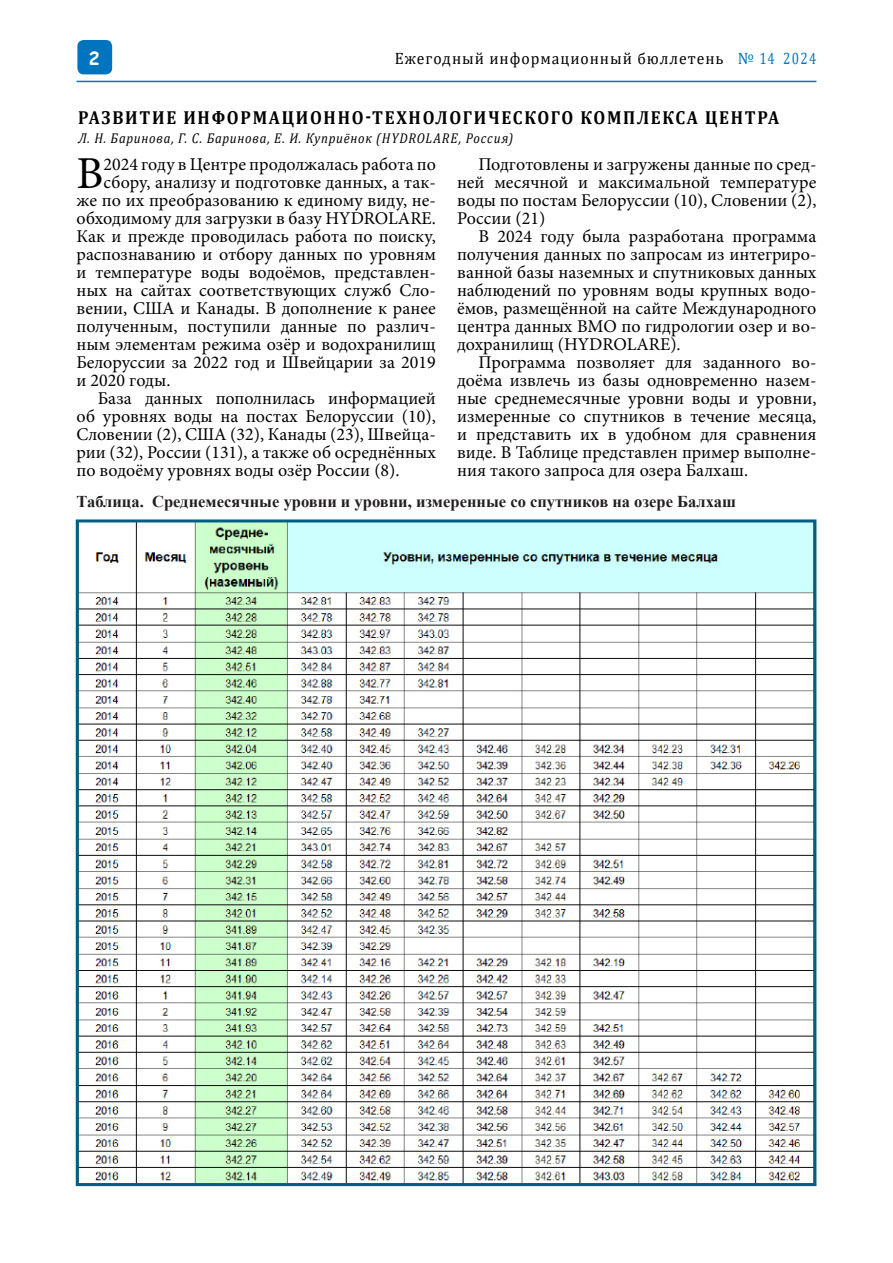
<style>
.page{position:relative;width:893px;height:1263px;background:#fff}
.page>*{position:absolute;margin:0;border:0;box-sizing:border-box;transform-origin:0 0}
.t1{font:45.75px "Minion Pro";color:#000}
.t2{font:700 18.9px "Cambria";letter-spacing:.1em;color:#000;scale:.9 1}
.t3{font:18px/18px "Minion Pro";color:#000;text-align:justify}
.t4{font:700 18px "Comic Sans MS";color:#fff}
.t5{font:700 16.5px "Times New Roman";color:#231f20}
.t6{font:16.5px "Cambria";letter-spacing:.06em;color:#000;scale:.95 1}
.t7{font:italic 14.1px "Cambria";letter-spacing:.06em;color:#000;scale:.9 1}
.s1{color:#0074be}
</style>
<div class="page">
<hr style="left:77px;top:81px;width:739px;height:1px;background:#0074be">
<div style="left:77px;top:40px;width:35px;height:34px;background:#0074be;border-radius:6px"></div>
<img style="left:80px;top:523px;width:732px;height:659px">
<div style="left:76px;top:519px;width:740px;height:667px;border:3px solid #005e83"></div>
<p class="t4" style="left:89px;top:45px;width:12px">2</p>
<p class="t6" style="left:395px;top:48px;width:445px">Ежегодный информационный бюллетень <span class="s1">№ 14 2024</span></p>
<p class="t2" style="left:78px;top:104px;width:68px">РАЗВИТИ</p>
<p class="t2" style="left:166px;top:104px;width:36px">Е ИНФОРМАЦИОННО</p>
<p class="t2" style="left:365px;top:104px;width:64px">-ТЕХНОЛОГИ</p>
<p class="t2" style="left:488px;top:104px;width:69px">ЧЕСКОГО</p>
<p class="t2" style="left:581px;top:104px;width:182px">КОМПЛЕКСА ЦЕНТРА</p>
<p class="t7" style="left:78px;top:128px;width:485px">Л. Н. Баринова, Г. С. Баринова, Е. И. Куприёнок (HYDROLARE, Россия)</p>
<p class="t1" style="left:77px;top:143px;width:28px">В</p>
<p class="t3" style="left:103px;top:155px;width:334px">2024 году в Центре продолжалась работа по</p>
<p class="t3" style="left:457px;top:155px;width:361px;text-indent:21px">Подготовлены и загружены данные по сред&shy;ней месячной и максимальной температуре воды по постам Белоруссии (10), Словении (2), России (21)</p>
<p class="t3" style="left:457px;top:227px;width:361px;text-indent:21px">В 2024 году была разработана программа получения данных по запросам из интегриро&shy;ванной базы наземных и спутниковых данных наблюдений по уровням воды крупных водо&shy;ёмов, размещённой на сайте Международного центра данных ВМО по гидрологии озер и во&shy;дохранилищ (HYDROLARE).</p>
<p class="t3" style="left:457px;top:353px;width:361px;text-indent:21px">Программа позволяет для заданного во&shy;доёма извлечь из базы одновременно назем&shy;ные среднемесячные уровни воды и уровни, измеренные со спутников в течение месяца, и представить их в удобном для сравнения виде. В Таблице представлен пример выполне&shy;ния такого запроса для озера Балхаш.</p>
<p class="t3" style="left:103px;top:173px;width:334px">сбору, анализу и подготовке данных, а так-</p>
<p class="t3" style="left:77px;top:191px;width:361px">же по их преобразованию к единому виду, не-</p>
<p class="t3" style="left:77px;top:209px;width:361px">обходимому для загрузки в базу HYDROLARE.</p>
<p class="t3" style="left:77px;top:227px;width:361px">Как и прежде проводилась работа по поиску,</p>
<p class="t3" style="left:77px;top:245px;width:361px">распознаванию и отбору данных по уровням</p>
<p class="t3" style="left:77px;top:263px;width:361px">и температуре воды водоёмов, представлен-</p>
<p class="t3" style="left:77px;top:281px;width:361px">ных на сайтах соответствующих служб Сло-</p>
<p class="t3" style="left:77px;top:299px;width:361px">вении, США и Канады. В дополнение к ранее</p>
<p class="t3" style="left:77px;top:317px;width:361px">полученным, поступили данные по различ-</p>
<p class="t3" style="left:77px;top:335px;width:361px">ным элементам режима озёр и водохранилищ</p>
<p class="t3" style="left:77px;top:353px;width:361px">Белоруссии за 2022 год и Швейцарии за 2019</p>
<p class="t3" style="left:77px;top:371px;width:95px">и 2020 годы.</p>
<p class="t3" style="left:77px;top:389px;width:361px;text-indent:21px">База данных пополнилась информацией об уровнях воды на постах Белоруссии (10), Словении (2), США (32), Канады (23), Швейца&shy;рии (32), России (131), а также об осреднённых по водоёму уровнях воды озёр России (8).</p>
<p class="t5" style="left:77px;top:490px;width:661px">Таблица. Среднемесячные уровни и уровни, измеренные со спутников на озере Балхаш</p>
</div>
